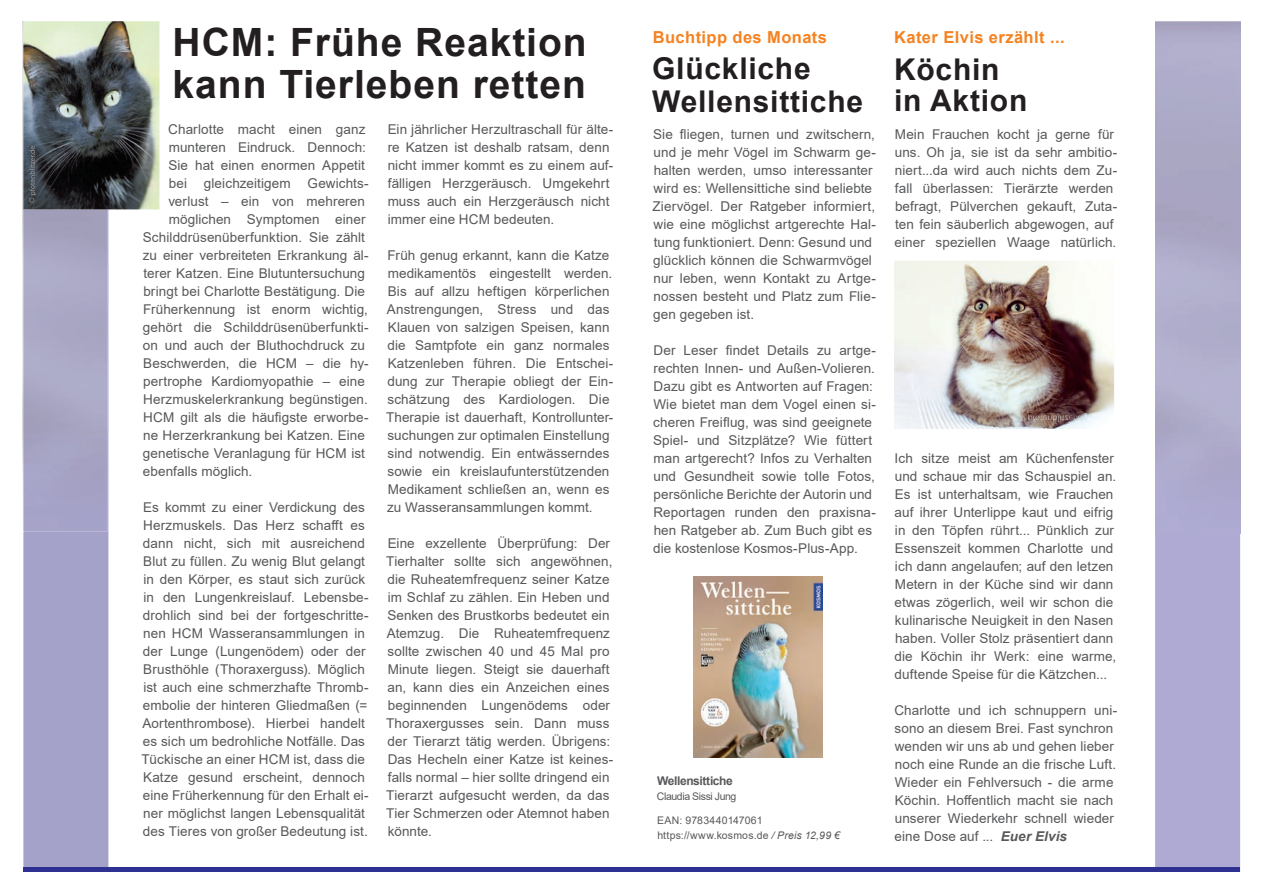
<style>
.page{position:relative;width:1263px;height:893px;background:#fff}
.page>*{position:absolute;margin:0;border:0;box-sizing:border-box;transform-origin:0 0}
.t1{font:700 39px/42px "Arial";letter-spacing:.025em;color:#231f20}
.t2{font:700 30px/33px "Arial";letter-spacing:.025em;color:#231f20}
.t3{font:700 16.5px "Arial";letter-spacing:.025em;color:#f58220}
.t4{font:13.5px/18px "Arial";letter-spacing:.005em;color:#57585a}
.t5{font:700 12px "Arial";letter-spacing:-.035em;color:#57585a}
.t6{font:10.5px/15px "Arial";letter-spacing:.02em;color:#57585a}
.t7{font:10.5px "Arial";letter-spacing:-.035em;color:#57585a}
.s1{font-style:italic}
.s2{font-weight:700;font-style:italic}
</style>
<div class="page">
<div style="left:23px;top:531px;width:85px;height:336px;background:#a5a2ca"></div>
<div style="left:23px;top:867px;width:608px;height:5px;background:#2e3092"></div>
<img style="left:23px;top:209px;width:85px;height:322px">
<div style="left:1155px;top:533px;width:85px;height:339px;background:#afaad3"></div>
<div style="left:631px;top:867px;width:608px;height:5px;background:#2e3092"></div>
<img style="left:693px;top:576px;width:130px;height:181px">
<img style="left:894px;top:261px;width:220px;height:168px">
<img style="left:1020px;top:414px;width:66px;height:8px">
<img style="left:23px;top:21px;width:136px;height:188px">
<svg style="left:29px;top:197px;width:6px;height:6px"></svg>
<img style="left:29px;top:146px;width:7px;height:49px">
<h1 class="t1" style="left:173px;top:22px;width:416px">HCM: Frühe Reaktion kann Tierleben retten</h1>
<p class="t3" style="left:653px;top:25px;width:176px">Buchtipp des Monats</p>
<p class="t4" style="left:653px;top:125px;width:225px">Sie fliegen, turnen und zwitschern, und je mehr Vögel im Schwarm ge&shy;halten werden, umso interessanter wird es: Wellensittiche sind beliebte Ziervögel. Der Ratgeber informiert, wie eine möglichst artgerechte Hal&shy;tung funktioniert. Denn: Gesund und glücklich können die Schwarmvögel nur leben, wenn Kontakt zu Artge&shy;nossen besteht und Platz zum Flie&shy;gen gegeben ist.</p>
<p class="t4" style="left:653px;top:341px;width:224px">Der Leser findet Details zu artge&shy;rechten Innen- und Außen-Volieren.<br>Dazu gibt es Antworten auf Fragen:<br>Wie bietet man dem Vogel einen si&shy;cheren Freiflug, was sind geeignete Spiel- und Sitzplätze? Wie füttert man artgerecht? Infos zu Verhalten und Gesundheit sowie tolle Fotos, persönliche Berichte der Autorin und Reportagen runden den praxisna&shy;hen Ratgeber ab. Zum Buch gibt es die kostenlose Kosmos-Plus-App.</p>
<h2 class="t2" style="left:652px;top:52px;width:212px">Glückliche<br>Wellensittiche</h2>
<p class="t4" style="left:388px;top:120px;width:227px">Ein jährlicher Herzultraschall für älte&shy;re Katzen ist deshalb ratsam, denn nicht immer kommt es zu einem auf&shy;fälligen Herzgeräusch. Umgekehrt muss auch ein Herzgeräusch nicht immer eine HCM bedeuten.</p>
<p class="t4" style="left:386px;top:246px;width:229px">Früh genug erkannt, kann die Katze medikamentös eingestellt werden.<br>Bis auf allzu heftigen körperlichen Anstrengungen, Stress und das Klauen von salzigen Speisen, kann die Samtpfote ein ganz normales Katzenleben führen. Die Entschei&shy;dung zur Therapie obliegt der Ein&shy;schätzung des Kardiologen. Die Therapie ist dauerhaft, Kontrollunter&shy;suchungen zur optimalen Einstellung sind notwendig. Ein entwässerndes sowie ein kreislaufunterstützenden Medikament schließen an, wenn es zu Wasseransammlungen kommt.</p>
<p class="t4" style="left:386px;top:534px;width:229px">Eine exzellente Überprüfung: Der<br>Tierhalter sollte sich angewöhnen, die Ruheatemfrequenz seiner Katze im Schlaf zu zählen. Ein Heben und<br>Senken des Brustkorbs bedeutet ein<br>Atemzug. Die Ruheatemfrequenz sollte zwischen 40 und 45 Mal pro<br>Minute liegen. Steigt sie dauerhaft an, kann dies ein Anzeichen eines beginnenden Lungenödems oder<br>Thoraxergusses sein. Dann muss der Tierarzt tätig werden. Übrigens:<br>Das Hecheln einer Katze ist keines&shy;falls normal – hier sollte dringend ein<br>Tierarzt aufgesucht werden, da das<br>Tier Schmerzen oder Atemnot haben könnte.</p>
<p class="t4" style="left:168px;top:120px;width:199px">Charlotte macht einen ganz</p>
<p class="t4" style="left:169px;top:138px;width:199px">munteren Eindruck. Dennoch:</p>
<p class="t4" style="left:168px;top:156px;width:198px">Sie hat einen enormen Appetit</p>
<p class="t4" style="left:169px;top:174px;width:201px">bei gleichzeitigem Gewichts-</p>
<p class="t4" style="left:168px;top:192px;width:198px">verlust – ein von mehreren</p>
<p class="t4" style="left:169px;top:210px;width:198px">möglichen Symptomen einer</p>
<p class="t4" style="left:143px;top:228px;width:224px">Schilddrüsenüberfunktion. Sie zählt</p>
<p class="t4" style="left:143px;top:246px;width:228px">zu einer verbreiteten Erkrankung äl-</p>
<p class="t4" style="left:143px;top:264px;width:223px">terer Katzen. Eine Blutuntersuchung</p>
<p class="t4" style="left:143px;top:282px;width:223px">bringt bei Charlotte Bestätigung. Die</p>
<p class="t4" style="left:143px;top:300px;width:226px">Früherkennung ist enorm wichtig,</p>
<p class="t4" style="left:143px;top:318px;width:227px">gehört die Schilddrüsenüberfunkti-</p>
<p class="t4" style="left:143px;top:336px;width:224px">on und auch der Bluthochdruck zu</p>
<p class="t4" style="left:143px;top:354px;width:227px">Beschwerden, die HCM – die hy-</p>
<p class="t4" style="left:143px;top:372px;width:223px">pertrophe Kardiomyopathie – eine</p>
<p class="t4" style="left:143px;top:390px;width:226px">Herzmuskelerkrankung begünstigen.</p>
<p class="t4" style="left:143px;top:408px;width:227px">HCM gilt als die häufigste erworbe-</p>
<p class="t4" style="left:143px;top:426px;width:223px">ne Herzerkrankung bei Katzen. Eine</p>
<p class="t4" style="left:143px;top:444px;width:223px">genetische Veranlagung für HCM ist</p>
<p class="t4" style="left:143px;top:462px;width:111px">ebenfalls möglich.</p>
<p class="t4" style="left:142px;top:498px;width:229px">Es kommt zu einer Verdickung des Herzmuskels. Das Herz schafft es dann nicht, sich mit ausreichend Blut zu füllen. Zu wenig Blut gelangt in den Körper, es staut sich zurück in den Lungenkreislauf. Lebensbe&shy;drohlich sind bei der fortgeschritte&shy;nen HCM Wasseransammlungen in der Lunge (Lungenödem) oder der Brusthöhle (Thoraxerguss). Möglich ist auch eine schmerzhafte Thromb&shy;embolie der hinteren Gliedmaßen (= Aortenthrombose). Hierbei handelt es sich um bedrohliche Notfälle. Das Tückische an einer HCM ist, dass die Katze gesund erscheint, dennoch eine Früherkennung für den Erhalt ei&shy;ner möglichst langen Lebensqualität des Tieres von großer Bedeutung ist.</p>
<p class="t5" style="left:657px;top:772px;width:77px">Wellensittiche</p>
<p class="t7" style="left:657px;top:789px;width:81px">Claudia Sissi Jung</p>
<p class="t6" style="left:657px;top:812px;width:184px">EAN: 9783440147061 https://www.kosmos.de <span class="s1">/ Preis 12,99 €</span></p>
<p class="t3" style="left:894px;top:25px;width:172px">Kater Elvis erzählt ...</p>
<h2 class="t2" style="left:894px;top:54px;width:135px;line-height:31.5px">Köchin in Aktion</h2>
<p class="t4" style="left:894px;top:125px;width:224px">Mein Frauchen kocht ja gerne für uns. Oh ja, sie ist da sehr ambitio&shy;niert...da wird auch nichts dem Zu&shy;fall überlassen: Tierärzte werden befragt, Pülverchen gekauft, Zuta&shy;ten fein säuberlich abgewogen, auf einer speziellen Waage natürlich.</p>
<p class="t4" style="left:894px;top:449px;width:223px">Ich sitze meist am Küchenfenster und schaue mir das Schauspiel an.<br>Es ist unterhaltsam, wie Frauchen auf ihrer Unterlippe kaut und eifrig in den Töpfen rührt... Pünklich zur Essenszeit kommen Charlotte und ich dann angelaufen; auf den letzen Metern in der Küche sind wir dann etwas zögerlich, weil wir schon die kulinarische Neuigkeit in den Nasen haben. Voller Stolz präsentiert dann die Köchin ihr Werk: eine warme, duftende Speise für die Kätzchen...</p>
<p class="t4" style="left:894px;top:701px;width:224px">Charlotte und ich schnuppern uni&shy;sono an diesem Brei. Fast synchron wenden wir uns ab und gehen lieber noch eine Runde an die frische Luft.<br>Wieder ein Fehlversuch - die arme Köchin. Hoffentlich macht sie nach unserer Wiederkehr schnell wieder eine Dose auf ... <span class="s2">Euer Elvis</span></p>
</div>
